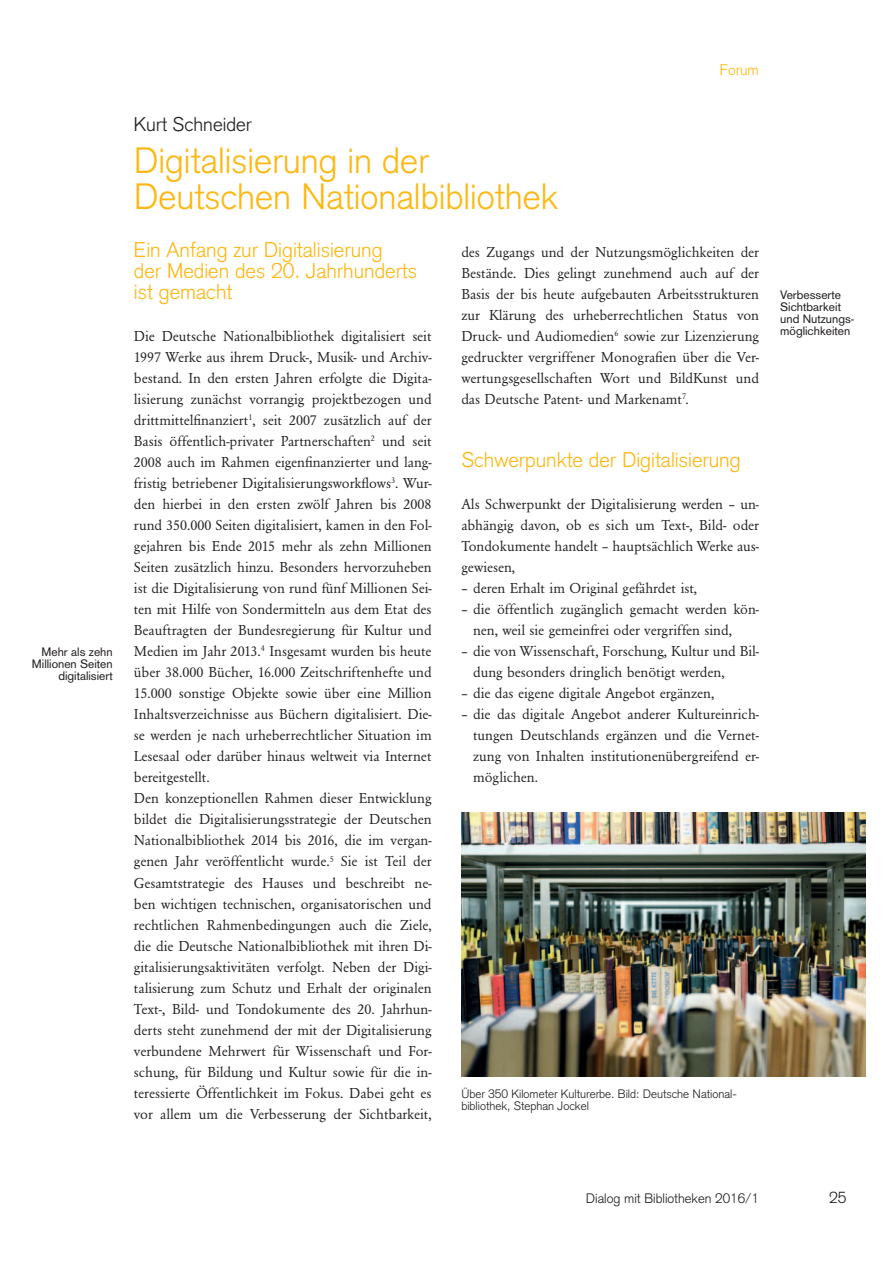
<style>
.page{position:relative;width:893px;height:1263px;background:#fff}
.page>*{position:absolute;margin:0;border:0;box-sizing:border-box;transform-origin:0 0}
.t1{font:300 36px/36px "Basic Commercial LT";color:#fcb814}
.t2{font:300 21px/21px "Basic Commercial LT";color:#fcb814}
.t3{font:300 19.5px "Basic Commercial LT";color:#231f20}
.t4{font:300 15.75px "Basic Commercial LT";color:#231f20}
.t5{font:15px/21px "URW Garamond T";color:#231f20}
.t6{font:300 15px "Basic Commercial LT";color:#fcb814}
.t7{font:300 13.5px "Basic Commercial LT";color:#231f20}
.t8{font:12px/12px "Basic Commercial LT";color:#231f20;text-align:right}
.t9{font:300 12px/12px "Basic Commercial LT";color:#231f20}
</style>
<div class="page">
<img style="left:461px;top:813px;width:404px;height:263px">
<p class="t8" style="left:32px;top:647px;width:82px">Mehr als zehn<br>Millionen Seiten digitalisiert</p>
<p class="t6" style="left:720px;top:64px;width:41px">Forum</p>
<h3 class="t3" style="left:134px;top:117px;width:119px">Kurt Schneider</h3>
<h1 class="t1" style="left:134px;top:147px;width:426px">Digitalisierung in der<br>Deutschen Nationalbibliothek</h1>
<h2 class="t2" style="left:134px;top:242px;width:285px">Ein Anfang zur Digitalisierung<br>der Medien des 20. Jahrhunderts ist gemacht</h2>
<p class="t5" style="left:134px;top:327px;width:299px">Die Deutsche Nationalbibliothek digitalisiert seit 1997 Werke aus ihrem Druck-, Musik- und Archiv&shy;bestand. In den ersten Jahren erfolgte die Digita&shy;lisierung zunächst vorrangig projektbezogen und drittmittelfinanziert<sup>1</sup>, seit 2007 zusätzlich auf der Basis öffentlich-privater Partnerschaften<sup>2</sup> und seit 2008 auch im Rahmen eigenfinanzierter und lang&shy;fristig betriebener Digitalisierungsworkflows<sup>3</sup>. Wur&shy;den hierbei in den ersten zwölf Jahren bis 2008 rund 350.000 Seiten digitalisiert, kamen in den Fol&shy;gejahren bis Ende 2015 mehr als zehn Millionen Seiten zusätzlich hinzu. Besonders hervorzuheben ist die Digitalisierung von rund fünf Millionen Sei&shy;ten mit Hilfe von Sondermitteln aus dem Etat des Beauftragten der Bundesregierung für Kultur und Medien im Jahr 2013.<sup>4</sup> Insgesamt wurden bis heute über 38.000 Bücher, 16.000 Zeitschriftenhefte und 15.000 sonstige Objekte sowie über eine Million Inhaltsverzeichnisse aus Büchern digitalisiert. Die&shy;se werden je nach urheberrechtlicher Situation im Lesesaal oder darüber hinaus weltweit via Internet bereitgestellt.<br>Den konzeptionellen Rahmen dieser Entwicklung bildet die Digitalisierungsstrategie der Deutschen Nationalbibliothek 2014 bis 2016, die im vergan&shy;genen Jahr veröffentlicht wurde.<sup>5</sup> Sie ist Teil der Gesamtstrategie des Hauses und beschreibt ne&shy;ben wichtigen technischen, organisatorischen und rechtlichen Rahmenbedingungen auch die Ziele, die die Deutsche Nationalbibliothek mit ihren Di&shy;gitalisierungsaktivitäten verfolgt. Neben der Digi&shy;talisierung zum Schutz und Erhalt der originalen Text-, Bild- und Tondokumente des 20. Jahrhun&shy;derts steht zunehmend der mit der Digitalisierung verbundene Mehrwert für Wissenschaft und For&shy;schung, für Bildung und Kultur sowie für die in&shy;teressierte Öffentlichkeit im Fokus. Dabei geht es vor allem um die Verbesserung der Sichtbarkeit,</p>
<p class="t5" style="left:461px;top:243px;width:299px;text-align:justify">des Zugangs und der Nutzungsmöglichkeiten der Bestände. Dies gelingt zunehmend auch auf der Basis der bis heute aufgebauten Arbeitsstrukturen zur Klärung des urheberrechtlichen Status von Druck- und Audiomedien<sup>6</sup> sowie zur Lizenzierung gedruckter vergriffener Monografien über die Ver&shy;wertungsgesellschaften Wort und BildKunst und das Deutsche Patent- und Markenamt<sup>7</sup>.</p>
<h2 class="t2" style="left:461px;top:452px;width:281px">Schwerpunkte der Digitalisierung</h2>
<p class="t5" style="left:461px;top:495px;width:299px;text-align:justify">Als Schwerpunkt der Digitalisierung werden – un&shy;abhängig davon, ob es sich um Text-, Bild- oder Tondokumente handelt – hauptsächlich Werke aus&shy;gewiesen,</p>
<p class="t5" style="left:461px;top:579px;width:237px">– deren Erhalt im Original gefährdet ist,</p>
<p class="t5" style="left:473px;top:600px;width:287px;text-indent:-12px">– die öffentlich zugänglich gemacht werden kön&shy;nen, weil sie gemeinfrei oder vergriffen sind,</p>
<p class="t5" style="left:473px;top:642px;width:287px;text-indent:-12px">– die von Wissenschaft, Forschung, Kultur und Bil&shy;dung besonders dringlich benötigt werden,</p>
<p class="t5" style="left:461px;top:684px;width:254px">– die das eigene digitale Angebot ergänzen,</p>
<p class="t5" style="left:473px;top:705px;width:287px;text-align:justify;text-indent:-12px">– die das digitale Angebot anderer Kultureinrich&shy;tungen Deutschlands ergänzen und die Vernet&shy;zung von Inhalten institutionenübergreifend er&shy;möglichen.</p>
<p class="t9" style="left:461px;top:1089px;width:277px">Über 350 Kilometer Kulturerbe. Bild: Deutsche National&shy;bibliothek, Stephan Jockel</p>
<p class="t8" style="left:780px;top:290px;width:76px;text-align:left">Verbesserte<br>Sichtbarkeit und Nutzungs&shy;möglichkeiten</p>
<p class="t7" style="left:586px;top:1194px;width:175px">Dialog mit Bibliotheken 2016/1</p>
<p class="t4" style="left:829px;top:1192px;width:19px">25</p>
</div>
